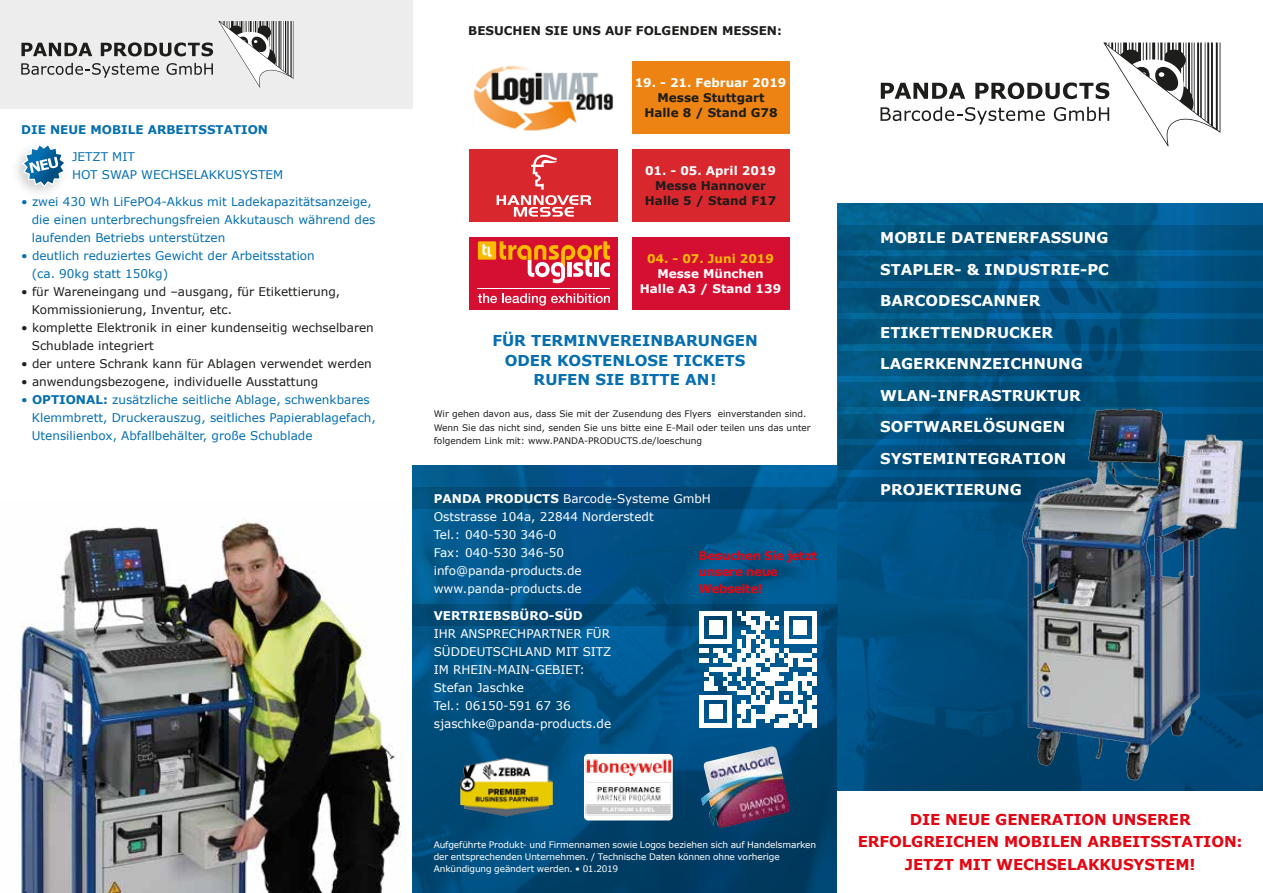
<style>
.page{position:relative;width:1263px;height:893px;background:#fff}
.page>*{position:absolute;margin:0;border:0;box-sizing:border-box;transform-origin:0 0}
.t1{font:700 15px/22.5px "Verdana";letter-spacing:-.005em;color:#e30613;text-align:center}
.t2{font:700 15px/19.5px "Verdana";color:#056fb0;text-align:center}
.t3{font:700 14.85px/31.5px "Verdana";color:#fff}
.t4{font:12px/18px "Verdana";color:#056fb0}
.t5{font:12px/18px "Verdana";color:#fff}
.t6{font:12px/18px "Verdana";color:#1d1d1b}
.t7{font:700 12px/15px "Verdana";color:#1d1d1b;text-align:center}
.t8{font:700 12px/15px "Verdana";color:#fff;text-align:center}
.t9{font:700 12px/16.5px "Verdana";letter-spacing:-.025em;color:#e30613}
.t10{font:700 12px "Verdana";color:#056fb0}
.t11{font:700 12px "Verdana";color:#fbb907}
.t12{font:9px/13.5px "Verdana";color:#1d1d1b}
.t13{font:9px/12px "Verdana";letter-spacing:-.01em;color:#fff}
.s1{font-weight:700}
</style>
<div class="page">
<img style="left:19px;top:520px;width:383px;height:373px">
<img style="left:412px;top:466px;width:426px;height:427px">
<div style="left:0;top:0;width:412px;height:109px;background:#ededed"></div>
<img style="left:838px;top:204px;width:425px;height:587px">
<svg style="left:838px;top:225px;width:425px;height:24px;background:#02507b"></svg>
<svg style="left:838px;top:256px;width:425px;height:25px;background:#02517e"></svg>
<svg style="left:838px;top:288px;width:425px;height:24px;background:#01507c"></svg>
<svg style="left:838px;top:319px;width:425px;height:25px;background:#014f7b"></svg>
<svg style="left:838px;top:351px;width:425px;height:24px;background:#014e79"></svg>
<svg style="left:838px;top:382px;width:145px;height:25px;background:#02547f"></svg>
<svg style="left:838px;top:414px;width:145px;height:24px;background:#014e7c"></svg>
<svg style="left:838px;top:445px;width:145px;height:25px;background:#004b79"></svg>
<svg style="left:838px;top:477px;width:145px;height:24px;background:#004a79"></svg>
<svg style="left:21px;top:21px;width:272px;height:67px"></svg>
<svg style="left:880px;top:43px;width:340px;height:103px"></svg>
<img style="left:983px;top:376px;width:280px;height:415px">
<svg style="left:412px;top:487px;width:425px;height:22px;background:#014978"></svg>
<svg style="left:412px;top:605px;width:425px;height:21px;background:#014976"></svg>
<svg style="left:699px;top:611px;width:117px;height:117px"></svg>
<div style="left:584px;top:754px;width:89px;height:66px;background:#fff;border-radius:4px"></div>
<img style="left:585px;top:759px;width:87px;height:57px">
<img style="left:458px;top:758px;width:95px;height:58px">
<img style="left:701px;top:746px;width:91px;height:83px">
<img style="left:473px;top:65px;width:141px;height:66px">
<div style="left:632px;top:62px;width:157px;height:72px;background:#ec8312"></div>
<div style="left:469px;top:150px;width:149px;height:72px;background:#d9272e"></div>
<svg style="left:497px;top:155px;width:94px;height:62px"></svg>
<div style="left:632px;top:150px;width:157px;height:72px;background:#d9272e"></div>
<div style="left:469px;top:237px;width:149px;height:73px;background:#d50f32"></div>
<div style="left:632px;top:237px;width:157px;height:73px;background:#d50f32"></div>
<svg style="left:500px;top:241px;width:110px;height:42px"></svg>
<hr style="left:478px;top:288px;width:132px;height:1px;background:#fff">
<svg style="left:478px;top:293px;width:132px;height:13px"></svg>
<div style="left:478px;top:241px;width:18px;height:19px;background:#fbba00"></div>
<svg style="left:482px;top:244px;width:10px;height:13px"></svg>
<svg style="left:22px;top:144px;width:44px;height:43px"></svg>
<p class="t10" style="left:21px;top:121px;width:248px">DIE NEUE MOBILE ARBEITSSTATION</p>
<p class="t4" style="left:72px;top:147px;width:213px">JETZT MIT<br>HOT SWAP WECHSELAKKUSYSTEM</p>
<p class="t4" style="left:32px;top:192px;width:345px;text-indent:-11px">• zwei 430 Wh LiFePO4-Akkus mit Ladekapazitätsanzeige, die einen unterbrechungsfreien Akkutausch während des laufenden Betriebs unterstützen</p>
<p class="t4" style="left:32px;top:246px;width:285px;text-indent:-11px">• deutlich reduziertes Gewicht der Arbeitsstation (ca. 90kg statt 150kg)</p>
<p class="t6" style="left:32px;top:282px;width:310px;text-indent:-11px">• für Wareneingang und –ausgang, für Etikettierung,<br>Kommissionierung, Inventur, etc.</p>
<p class="t6" style="left:32px;top:318px;width:344px;text-indent:-11px">• komplette Elektronik in einer kundenseitig wechselbaren<br>Schublade integriert</p>
<p class="t6" style="left:21px;top:354px;width:352px">• der untere Schrank kann für Ablagen verwendet werden</p>
<p class="t6" style="left:21px;top:372px;width:299px">• anwendungsbezogene, individuelle Ausstattung</p>
<p class="t4" style="left:32px;top:390px;width:346px;text-indent:-11px">• <span class="s1">OPTIONAL:</span> zusätzliche seitliche Ablage, schwenkbares<br>Klemmbrett, Druckerauszug, seitliches Papierablagefach,<br>Utensilienbox, Abfallbehälter, große Schublade</p>
<p class="t7" style="left:468px;top:23px;width:315px">BESUCHEN SIE UNS AUF FOLGENDEN MESSEN:</p>
<p class="t8" style="left:635px;top:75px;width:153px">19. - 21. Februar 2019</p>
<p class="t7" style="left:644px;top:90px;width:135px">Messe Stuttgart<br>Halle 8 / Stand G78</p>
<p class="t8" style="left:645px;top:163px;width:132px">01. - 05. April 2019</p>
<p class="t7" style="left:645px;top:178px;width:133px">Messe Hannover<br>Halle 5 / Stand F17</p>
<p class="t11" style="left:647px;top:250px;width:128px">04. - 07. Juni 2019</p>
<p class="t8" style="left:640px;top:266px;width:143px">Messe München<br>Halle A3 / Stand 139</p>
<p class="t2" style="left:492px;top:331px;width:267px">FÜR TERMINVEREINBARUNGEN<br>ODER KOSTENLOSE TICKETS<br>RUFEN SIE BITTE AN!</p>
<p class="t12" style="left:434px;top:407px;width:378px">Wir gehen davon aus, dass Sie mit der Zusendung des Flyers einverstanden sind.<br>Wenn Sie das nicht sind, senden Sie uns bitte eine E-Mail oder teilen uns das unter folgendem Link mit: www.PANDA-PRODUCTS.de/loeschung</p>
<p class="t5" style="left:434px;top:489px;width:279px"><span class="s1">PANDA PRODUCTS</span> Barcode-Systeme GmbH<br>Oststrasse 104a, 22844 Norderstedt<br>Tel.: 040-530 346-0<br>Fax: 040-530 346-50 info@panda-products.de www.panda-products.de</p>
<p class="t8" style="left:434px;top:607px;width:151px">VERTRIEBSBÜRO-SÜD</p>
<p class="t5" style="left:434px;top:624px;width:179px">IHR ANSPRECHPARTNER FÜR<br>SÜDDEUTSCHLAND MIT SITZ<br>IM RHEIN-MAIN-GEBIET:<br>Stefan Jaschke<br>Tel.: 06150-591 67 36 sjaschke@panda-products.de</p>
<p class="t9" style="left:699px;top:547px;width:120px">Besuchen Sie jetzt unsere neue<br>Webseite!</p>
<p class="t13" style="left:434px;top:838px;width:384px">Aufgeführte Produkt- und Firmennamen sowie Logos beziehen sich auf Handelsmarken der entsprechenden Unternehmen. / Technische Daten können ohne vorherige<br>Ankündigung geändert werden. • 01.2019</p>
<p class="t3" style="left:880px;top:222px;width:230px">MOBILE DATENERFASSUNG<br>STAPLER- &amp; INDUSTRIE-PC<br>BARCODESCANNER<br>ETIKETTENDRUCKER<br>LAGERKENNZEICHNUNG<br>WLAN-INFRASTRUKTUR<br>SOFTWARELÖSUNGEN<br>SYSTEMINTEGRATION<br>PROJEKTIERUNG</p>
<p class="t1" style="left:858px;top:808px;width:386px">DIE NEUE GENERATION UNSERER<br>ERFOLGREICHEN MOBILEN ARBEITSSTATION:<br>JETZT MIT WECHSELAKKUSYSTEM!</p>
</div>
